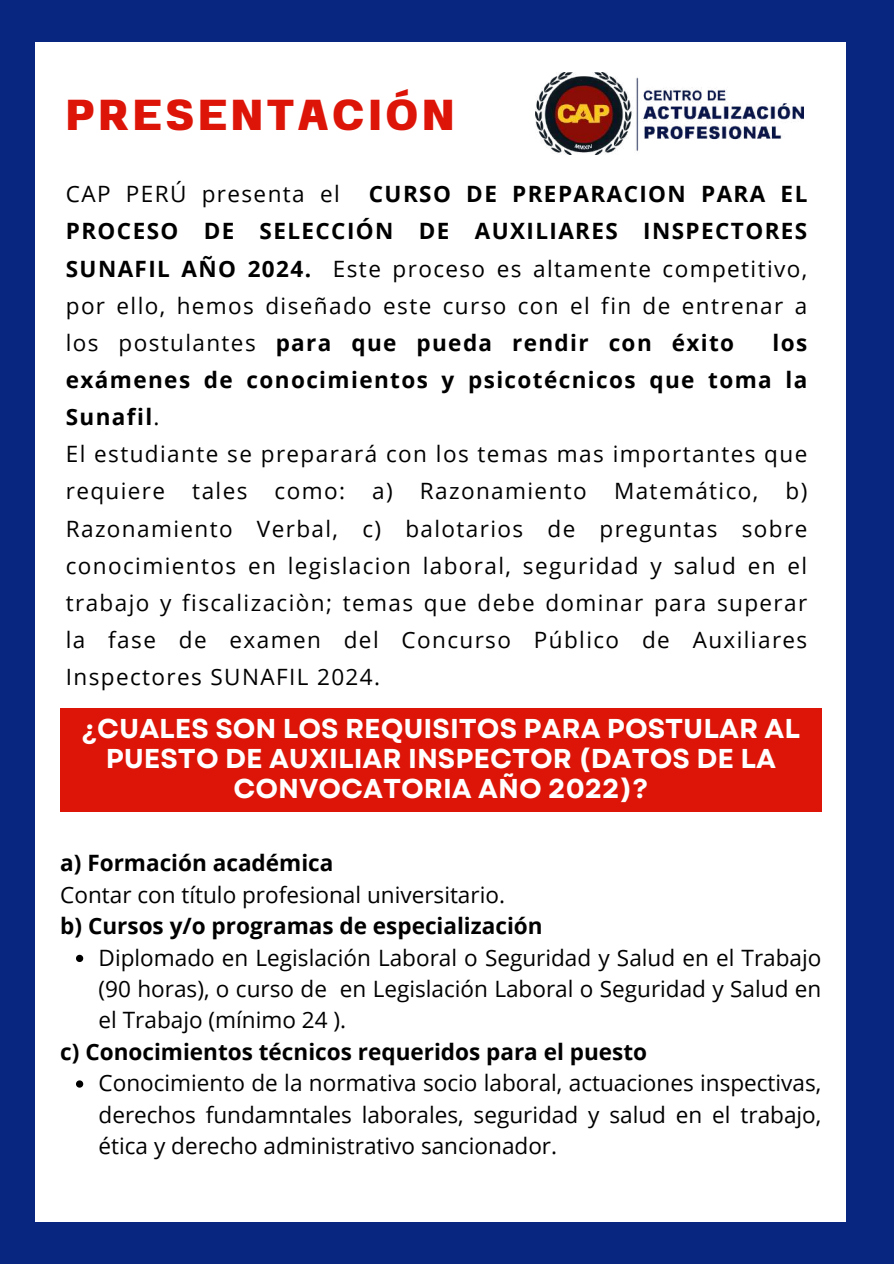
<style>
.page{position:relative;width:894px;height:1264px;background:#fff}
.page>*{position:absolute;margin:0;border:0;box-sizing:border-box;transform-origin:0 0}
.t1{font:700 48px "Emmali";letter-spacing:.08em;color:#dc1508}
.t2{font:700 27.3px/29.8px "Garet";color:#fff;text-align:center}
.t3{font:22.5px/37.2px "Open Sans";letter-spacing:.06em;color:#000;text-align:justify}
.t4{font:700 22.5px/37.2px "Open Sans";color:#000;text-align:justify}
.t5{font:22.5px "Open Sans";color:#000}
.s1{font-weight:400}
.s2{font-weight:700}
</style>
<div class="page">
<div style="left:0;top:0;width:893px;height:1263px;background:#08267f"></div>
<div style="left:36px;top:42px;width:809px;height:1178px;background:#fff"></div>
<img style="left:535px;top:72px;width:268px;height:82px">
<div style="left:60px;top:708px;width:761px;height:103px;background:#dc1508"></div>
<svg style="left:76px;top:954px;width:7px;height:8px"></svg>
<svg style="left:76px;top:1080px;width:7px;height:7px"></svg>
<h1 class="t1" style="left:66px;top:85px;width:390px">PRESENTACIÓN</h1>
<p class="t3" style="left:66px;top:175px;width:275px">CAP PERÚ presenta el</p>
<p class="t4" style="left:66px;top:175px;width:742px;text-indent:303px">CURSO DE PREPARACION PARA EL PROCESO DE SELECCIÓN DE AUXILIARES INSPECTORES SUNAFIL AÑO 2024. <span class="s1">Este proceso es altamente competitivo, por ello, hemos diseñado este curso con el fin de entrenar a los postulantes</span> para que pueda rendir con éxito</p>
<p class="t3" style="left:66px;top:323px;width:742px;text-align:left;text-indent:706px"><span class="s2">los exámenes de conocimientos y psicotécnicos que toma la Sunafil</span>.<br>El estudiante se preparará con los temas mas importantes que requiere tales como: a) Razonamiento Matemático, b)<br>Razonamiento Verbal, c) balotarios de preguntas sobre conocimientos en legislacion laboral, seguridad y salud en el trabajo y fiscalizaciòn; temas que debe dominar para superar la fase de examen del Concurso Público de Auxiliares Inspectores SUNAFIL 2024.</p>
<p class="t2" style="left:81px;top:714px;width:720px">¿CUALES SON LOS REQUISITOS PARA POSTULAR AL<br>PUESTO DE AUXILIAR INSPECTOR (DATOS DE LA<br>CONVOCATORIA AÑO 2022)?</p>
<p class="t4" style="left:60px;top:844px;width:274px">a) Formación académica</p>
<p class="t5" style="left:60px;top:878px;width:446px">Contar con título profesional universitario.</p>
<p class="t4" style="left:60px;top:906px;width:484px">b) Cursos y/o programas de especialización</p>
<p class="t3" style="left:99px;top:941px;width:724px;line-height:31.3px">Diplomado en Legislación Laboral o Seguridad y Salud en el Trabajo (90 horas), o curso de en Legislación Laboral o Seguridad y Salud en el Trabajo (mínimo 24 ).</p>
<p class="t4" style="left:60px;top:1032px;width:588px">c) Conocimientos técnicos requeridos para el puesto</p>
<p class="t3" style="left:99px;top:1066px;width:724px;line-height:31.3px">Conocimiento de la normativa socio laboral, actuaciones inspectivas, derechos fundamntales laborales, seguridad y salud en el trabajo, ética y derecho administrativo sancionador.</p>
</div>
